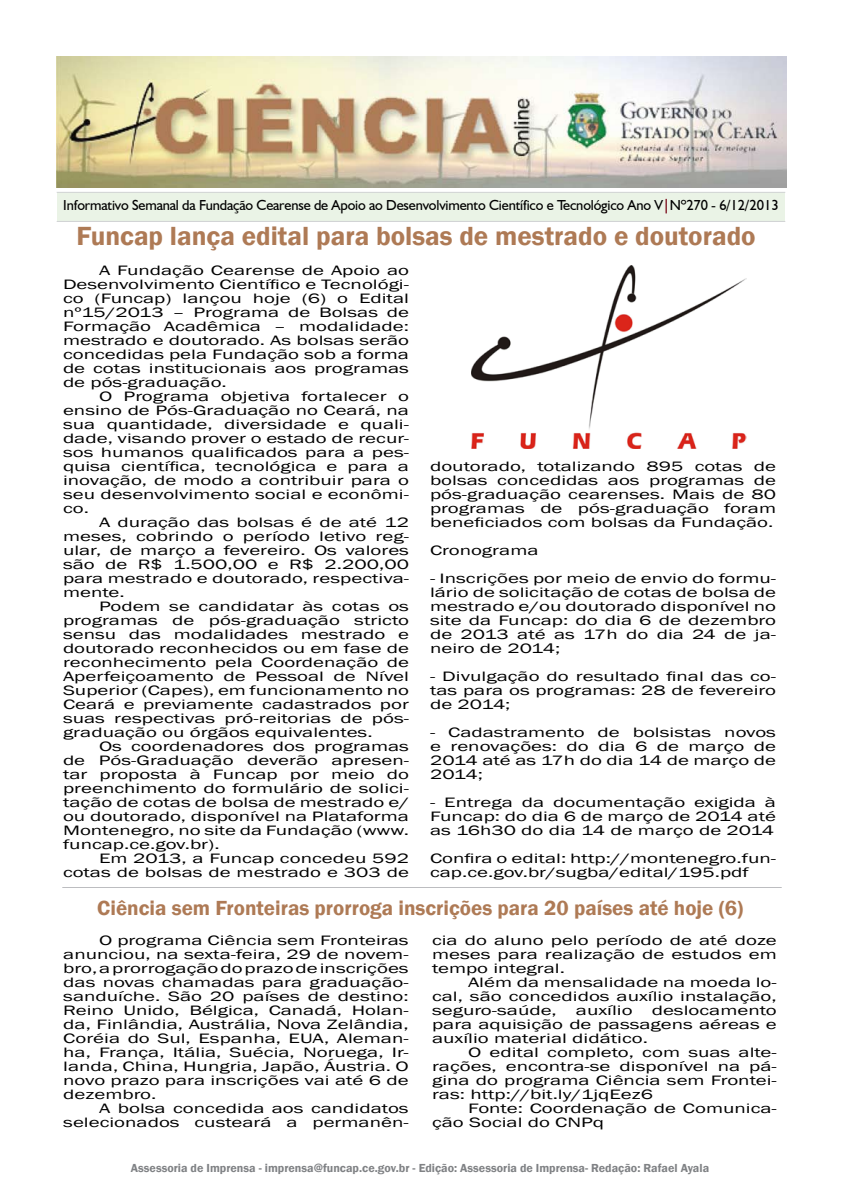
<style>
.page{position:relative;width:842px;height:1191px;background:#fff}
.page>*{position:absolute;margin:0;border:0;box-sizing:border-box;transform-origin:0 0}
.t1{font:600 27px "Franklin Gothic";color:#ae7a55}
.t2{font:600 21px "Franklin Gothic";color:#ae7a55}
.t3{font:14.5px "Humanist 521 BT";letter-spacing:-.01em;color:#000}
.t4{font:14px/14px "Franklin Gothic";color:#000;text-align:justify;scale:1.5 1}
.t5{font:600 12px "Franklin Gothic";color:#808285}
.s1{font-weight:700;color:#7f1523}
</style>
<div class="page">
<div style="left:57px;top:193px;width:728px;height:28px;background:#eaf3e6"></div>
<img style="left:56px;top:57px;width:730px;height:130px">
<hr style="left:57px;top:192px;width:728px;height:1px;background:#d1d3d4">
<hr style="left:57px;top:221px;width:728px;height:1px;background:#d1d3d4">
<hr style="left:62px;top:887px;width:720px;height:1px;background:#bcbdc0">
<img style="left:472px;top:265px;width:274px;height:184px">
<p class="t3" style="left:63px;top:196px;width:717px">Informativo Semanal da Fundação Cearense de Apoio ao Desenvolvimento Científico e Tecnológico Ano V<span class="s1">|</span>Nº270 - 6/12/2013</p>
<h1 class="t1" style="left:77px;top:219px;width:681px">Funcap lança edital para bolsas de mestrado e doutorado</h1>
<p class="t4" style="left:63px;top:263px;width:232px;text-indent:36px">A Fundação Cearense de Apoio ao Desenvolvimento Científico e Tecnológi&shy;co (Funcap) lançou hoje (6) o Edital nº15/2013 – Programa de Bolsas de Formação Acadêmica – modalidade: mestrado e doutorado. As bolsas serão concedidas pela Fundação sob a forma de cotas institucionais aos programas de pós-graduação.</p>
<p class="t4" style="left:63px;top:389px;width:232px;text-indent:36px">O Programa objetiva fortalecer o ensino de Pós-Graduação no Ceará, na sua quantidade, diversidade e quali&shy;dade, visando prover o estado de recur&shy;sos humanos qualificados para a pes&shy;quisa científica, tecnológica e para a inovação, de modo a contribuir para o seu desenvolvimento social e econômi&shy;co.</p>
<p class="t4" style="left:63px;top:515px;width:232px;text-indent:36px">A duração das bolsas é de até 12 meses, cobrindo o período letivo reg&shy;ular, de março a fevereiro. Os valores são de R$ 1.500,00 e R$ 2.200,00 para mestrado e doutorado, respectiva&shy;mente.</p>
<p class="t4" style="left:63px;top:599px;width:232px;text-indent:36px">Podem se candidatar às cotas os programas de pós-graduação stricto sensu das modalidades mestrado e doutorado reconhecidos ou em fase de reconhecimento pela Coordenação de Aperfeiçoamento de Pessoal de Nível Superior (Capes), em funcionamento no Ceará e previamente cadastrados por suas respectivas pró-reitorias de pós&shy;graduação ou órgãos equivalentes.</p>
<p class="t4" style="left:63px;top:739px;width:232px;text-indent:36px">Os coordenadores dos programas de Pós-Graduação deverão apresen&shy;tar proposta à Funcap por meio do preenchimento do formulário de solici&shy;tação de cotas de bolsa de mestrado e/ ou doutorado, disponível na Plataforma Montenegro, no site da Fundação (www. funcap.ce.gov.br).</p>
<p class="t4" style="left:63px;top:851px;width:232px;text-align:right">Em 2013, a Funcap concedeu 592 cotas de bolsas de mestrado e 303 de</p>
<p class="t4" style="left:430px;top:460px;width:232px">doutorado, totalizando 895 cotas de bolsas concedidas aos programas de pós-graduação cearenses. Mais de 80 programas de pós-graduação foram beneficiados com bolsas da Fundação.</p>
<p class="t4" style="left:430px;top:544px;width:74px">Cronograma</p>
<p class="t4" style="left:430px;top:572px;width:232px">- Inscrições por meio de envio do formu&shy;lário de solicitação de cotas de bolsa de mestrado e/ou doutorado disponível no site da Funcap: do dia 6 de dezembro de 2013 até as 17h do dia 24 de ja&shy;neiro de 2014;</p>
<p class="t4" style="left:430px;top:670px;width:232px">- Divulgação do resultado final das co&shy;tas para os programas: 28 de fevereiro de 2014;</p>
<p class="t4" style="left:430px;top:726px;width:232px">- Cadastramento de bolsistas novos e renovações: do dia 6 de março de 2014 até as 17h do dia 14 de março de 2014;</p>
<p class="t4" style="left:430px;top:796px;width:232px">- Entrega da documentação exigida à Funcap: do dia 6 de março de 2014 até as 16h30 do dia 14 de março de 2014</p>
<p class="t4" style="left:430px;top:852px;width:232px">Confira o edital: http://montenegro.fun&shy;cap.ce.gov.br/sugba/edital/195.pdf</p>
<h2 class="t2" style="left:97px;top:894px;width:648px">Ciência sem Fronteiras prorroga inscrições para 20 países até hoje (6)</h2>
<p class="t4" style="left:63px;top:933px;width:232px;text-indent:36px">O programa Ciência sem Fronteiras anunciou, na sexta-feira, 29 de novem&shy;bro, a prorrogação do prazo de inscrições das novas chamadas para graduação&shy;sanduíche. São 20 países de destino:<br>Reino Unido, Bélgica, Canadá, Holan&shy;da, Finlândia, Austrália, Nova Zelândia, Coréia do Sul, Espanha, EUA, Aleman&shy;ha, França, Itália, Suécia, Noruega, Ir&shy;landa, China, Hungria, Japão, Áustria. O novo prazo para inscrições vai até 6 de dezembro.</p>
<p class="t4" style="left:63px;top:1101px;width:232px;text-align:right">A bolsa concedida aos candidatos selecionados custeará a permanên-</p>
<p class="t4" style="left:432px;top:933px;width:231px">cia do aluno pelo período de até doze meses para realização de estudos em tempo integral.</p>
<p class="t4" style="left:432px;top:975px;width:231px;text-indent:36px">Além da mensalidade na moeda lo&shy;cal, são concedidos auxílio instalação, seguro-saúde,</p>
<p class="t4" style="left:576px;top:1003px;width:39px">auxílio</p>
<p class="t4" style="left:432px;top:1003px;width:231px;text-indent:220px">deslocamento para aquisição de passagens aéreas e auxílio material didático.</p>
<p class="t4" style="left:432px;top:1045px;width:231px;text-indent:36px">O edital completo, com suas alte&shy;rações, encontra-se disponível na pá&shy;gina do programa Ciência sem Frontei&shy;ras: http://bit.ly/1jqEez6</p>
<p class="t4" style="left:432px;top:1101px;width:231px;text-indent:36px">Fonte: Coordenação de Comunica&shy;ção Social do CNPq</p>
<p class="t5" style="left:131px;top:1160px;width:580px">Assessoria de Imprensa - imprensa@funcap.ce.gov.br - Edição: Assessoria de Imprensa- Redação: Rafael Ayala</p>
</div>
